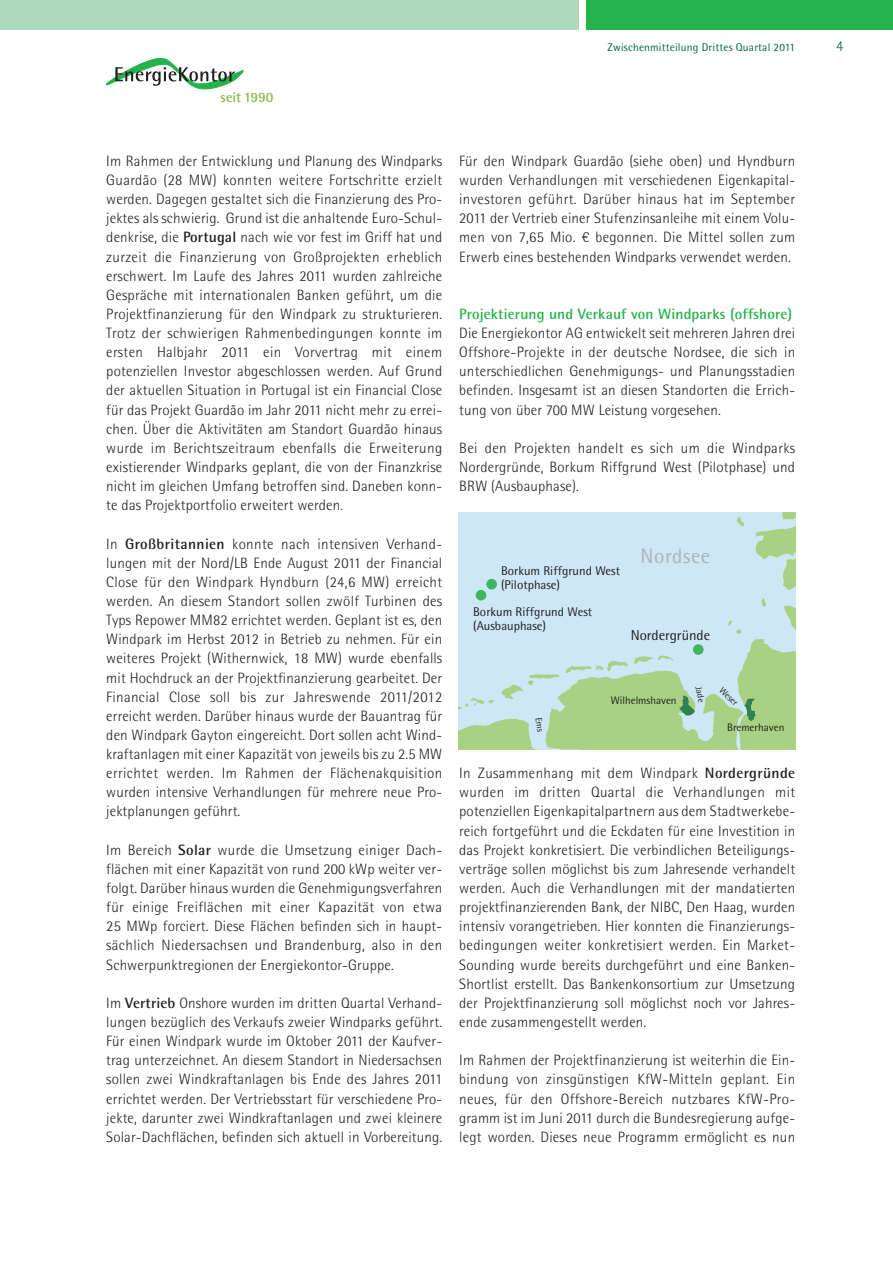
<style>
.page{position:relative;width:893px;height:1263px;background:#fff}
.page>*{position:absolute;margin:0;border:0;box-sizing:border-box;transform-origin:0 0}
.t1{font:20.7px "Agfa Rotis Semisans";letter-spacing:.03em;color:#b1b2b5}
.t2{font:300 15px/19.2px "Agfa Rotis Semisans";letter-spacing:.01em;color:#231f20;text-align:justify}
.t3{font:700 15px "Agfa Rotis Semisans";letter-spacing:.01em;color:#23b24b}
.t4{font:300 15px "Agfa Rotis Semisans";color:#006547}
.t5{font:14.4px "Agfa Rotis Semisans";color:#231f20}
.t6{font:700 14.25px "Agfa Rotis Semisans";color:#89b947}
.t7{font:12.6px/14.4px "Agfa Rotis Semisans";color:#231f20}
.t8{font:11.25px "Agfa Rotis Semisans";letter-spacing:.015em;color:#006547}
.t9{font:10.95px "Agfa Rotis Semisans";color:#231f20}
.t10{font:9.15px "Agfa Rotis Semisans";color:#231f20}
.s1{font-weight:700}
</style>
<div class="page">
<div style="left:0;top:0;width:578px;height:30px;background:#addabc"></div>
<div style="left:587px;top:0;width:306px;height:30px;background:#23b24b"></div>
<svg style="left:106px;top:58px;width:137px;height:31px"></svg>
<svg style="left:459px;top:513px;width:336px;height:237px;background:#c2e0d5"></svg>
<p class="t6" style="left:220px;top:92px;width:55px">seit 1990</p>
<p class="t8" style="left:608px;top:43px;width:189px">Zwischenmitteilung Drittes Quartal 2011</p>
<p class="t2" style="left:106px;top:153px;width:337px">Im Rahmen der Entwicklung und Planung des Windparks Guardão (28 MW) konnten weitere Fortschritte erzielt werden. Dagegen gestaltet sich die Finanzierung des Pro&shy;jektes als schwierig. Grund ist die anhaltende Euro-Schul&shy;denkrise, die <span class="s1">Portugal</span> nach wie vor fest im Griff hat und zurzeit die Finanzierung von Großprojekten erheblich erschwert. Im Laufe des Jahres 2011 wurden zahlreiche Gespräche mit internationalen Banken geführt, um die Projektfinanzierung für den Windpark zu strukturieren.<br>Trotz der schwierigen Rahmenbedingungen konnte im ersten Halbjahr 2011 ein Vorvertrag mit einem potenziellen Investor abgeschlossen werden. Auf Grund der aktuellen Situation in Portugal ist ein Financial Close für das Projekt Guardão im Jahr 2011 nicht mehr zu errei&shy;chen. Über die Aktivitäten am Standort Guardão hinaus wurde im Berichtszeitraum ebenfalls die Erweiterung existierender Windparks geplant, die von der Finanzkrise nicht im gleichen Umfang betroffen sind. Daneben konn&shy;te das Projektportfolio erweitert werden.</p>
<p class="t2" style="left:106px;top:535px;width:337px">In <span class="s1">Großbritannien</span> konnte nach intensiven Verhand&shy;lungen mit der Nord/LB Ende August 2011 der Financial Close für den Windpark Hyndburn (24,6 MW) erreicht werden. An diesem Standort sollen zwölf Turbinen des Typs Repower MM82 errichtet werden. Geplant ist es, den Windpark im Herbst 2012 in Betrieb zu nehmen. Für ein weiteres Projekt (Withernwick, 18 MW) wurde ebenfalls mit Hochdruck an der Projektfinanzierung gearbeitet. Der Financial Close soll bis zur Jahreswende 2011/2012 erreicht werden. Darüber hinaus wurde der Bauantrag für den Windpark Gayton eingereicht. Dort sollen acht Wind&shy;kraftanlagen mit einer Kapazität von jeweils bis zu 2.5 MW errichtet werden. Im Rahmen der Flächenakquisition wurden intensive Verhandlungen für mehrere neue Pro&shy;jektplanungen geführt.</p>
<p class="t2" style="left:106px;top:841px;width:337px">Im Bereich <span class="s1">Solar</span> wurde die Umsetzung einiger Dach&shy;flächen mit einer Kapazität von rund 200 kWp weiter ver&shy;folgt. Darüber hinaus wurden die Genehmigungsverfahren für einige Freiflächen mit einer Kapazität von etwa 25 MWp forciert. Diese Flächen befinden sich in haupt&shy;sächlich Niedersachsen und Brandenburg, also in den Schwerpunktregionen der Energiekontor-Gruppe.</p>
<p class="t2" style="left:106px;top:995px;width:337px">Im <span class="s1">Vertrieb</span> Onshore wurden im dritten Quartal Verhand&shy;lungen bezüglich des Verkaufs zweier Windparks geführt.<br>Für einen Windpark wurde im Oktober 2011 der Kaufver&shy;trag unterzeichnet. An diesem Standort in Niedersachsen sollen zwei Windkraftanlagen bis Ende des Jahres 2011 errichtet werden. Der Vertriebsstart für verschiedene Pro&shy;jekte, darunter zwei Windkraftanlagen und zwei kleinere Solar-Dachflächen, befinden sich aktuell in Vorbereitung.</p>
<p class="t2" style="left:459px;top:153px;width:337px">Für den Windpark Guardão (siehe oben) und Hyndburn wurden Verhandlungen mit verschiedenen Eigenkapital&shy;investoren geführt. Darüber hinaus hat im September 2011 der Vertrieb einer Stufenzinsanleihe mit einem Volu&shy;men von 7,65 Mio. € begonnen. Die Mittel sollen zum Erwerb eines bestehenden Windparks verwendet werden.</p>
<p class="t3" style="left:459px;top:309px;width:334px">Projektierung und Verkauf von Windparks (offshore)</p>
<p class="t2" style="left:459px;top:325px;width:337px">Die Energiekontor AG entwickelt seit mehreren Jahren drei Offshore-Projekte in der deutsche Nordsee, die sich in unterschiedlichen Genehmigungs- und Planungsstadien befinden. Insgesamt ist an diesen Standorten die Errich&shy;tung von über 700 MW Leistung vorgesehen.</p>
<p class="t2" style="left:459px;top:440px;width:337px">Bei den Projekten handelt es sich um die Windparks Nordergründe, Borkum Riffgrund West (Pilotphase) und BRW (Ausbauphase).</p>
<p class="t7" style="left:501px;top:564px;width:120px">Borkum Riffgrund West (Pilotphase)</p>
<p class="t7" style="left:473px;top:606px;width:120px">Borkum Riffgrund West (Ausbauphase)</p>
<h1 class="t1" style="left:640px;top:549px;width:71px">Nordsee</h1>
<p class="t5" style="left:631px;top:630px;width:81px">Nordergründe</p>
<p class="t9" style="left:611px;top:696px;width:67px">Wilhelmshaven</p>
<p class="t10" style="left:702px;top:686px;width:18px;rotate:79deg">Jade</p>
<p class="t10" style="left:723px;top:686px;width:23px;rotate:44deg">Weser</p>
<p class="t9" style="left:727px;top:724px;width:59px">Bremerhaven</p>
<p class="t2" style="left:459px;top:765px;width:337px">In Zusammenhang mit dem Windpark <span class="s1">Nordergründe </span>wurden im dritten Quartal die Verhandlungen mit potenziellen Eigenkapitalpartnern aus dem Stadtwerkebe&shy;reich fortgeführt und die Eckdaten für eine Investition in das Projekt konkretisiert. Die verbindlichen Beteiligungs&shy;verträge sollen möglichst bis zum Jahresende verhandelt werden. Auch die Verhandlungen mit der mandatierten projektfinanzierenden Bank, der NIBC, Den Haag, wurden intensiv vorangetrieben. Hier konnten die Finanzierungs&shy;bedingungen weiter konkretisiert werden. Ein Market-Sounding wurde bereits durchgeführt und eine Banken-Shortlist erstellt. Das Bankenkonsortium zur Umsetzung der Projektfinanzierung soll möglichst noch vor Jahres&shy;ende zusammengestellt werden.</p>
<p class="t2" style="left:459px;top:1052px;width:337px">Im Rahmen der Projektfinanzierung ist weiterhin die Ein&shy;bindung von zinsgünstigen KfW-Mitteln geplant. Ein neues, für den Offshore-Bereich nutzbares KfW-Pro&shy;gramm ist im Juni 2011 durch die Bundesregierung aufge&shy;legt worden. Dieses neue Programm ermöglicht es nun</p>
<p class="t4" style="left:836px;top:41px;width:9px">4</p>
</div>
